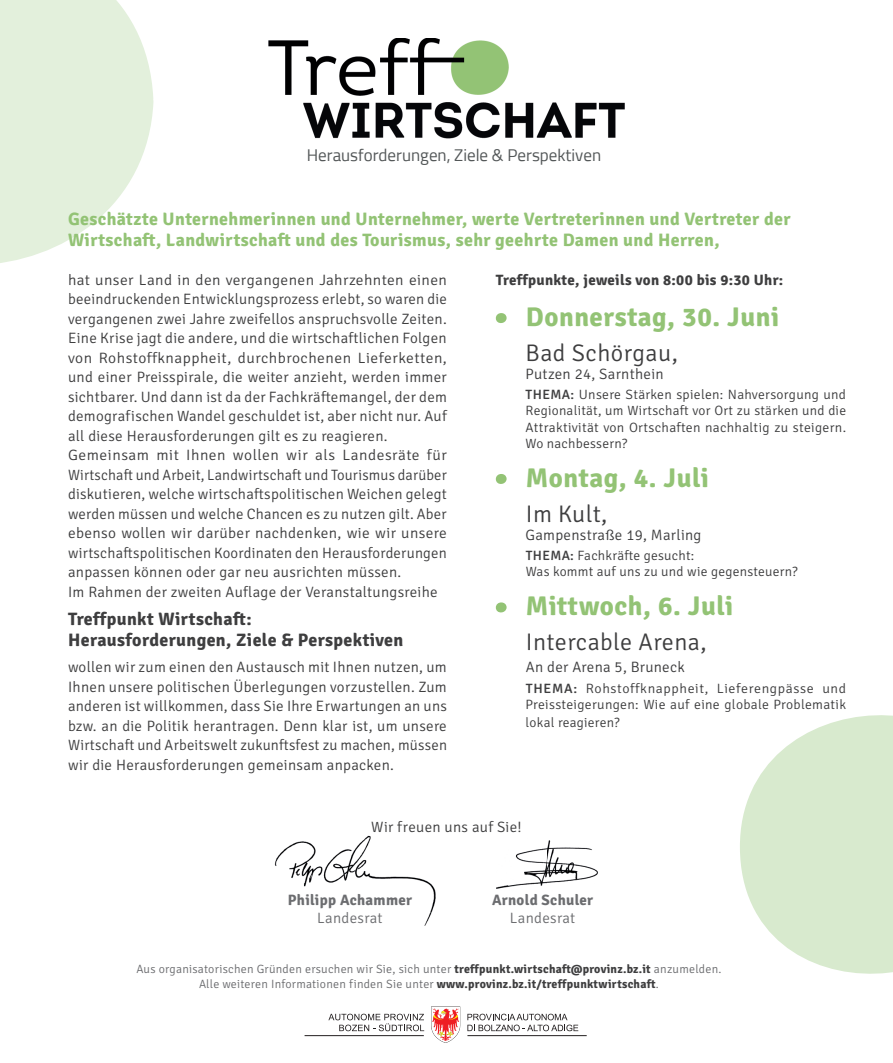
<style>
.page{position:relative;width:893px;height:1063px;background:#fff}
.page>*{position:absolute;margin:0;border:0;box-sizing:border-box;transform-origin:0 0}
.t1{font:700 27px "Signika";letter-spacing:.02em;color:#93c375}
.t2{font:300 24px "Signika";letter-spacing:.02em;color:#3e3e3f}
.t3{font:700 18px/21.6px "Signika";letter-spacing:.02em;color:#93c375}
.t4{font:700 18px/21.6px "Signika";letter-spacing:.02em;color:#3e3e3f}
.t5{font:300 16.95px "Sunflower";color:#535758}
.t6{font:300 15px/19.5px "Signika";letter-spacing:.02em;color:#3e3e3f}
.t7{font:700 15px "Signika";letter-spacing:.02em;color:#3e3e3f}
.t8{font:700 15px "Signika";letter-spacing:.02em;color:#6c6d70}
.t9{font:300 15px "Signika";letter-spacing:.02em;color:#6c6d70}
.t10{font:300 13.5px/16.2px "Signika";letter-spacing:.025em;color:#3e3e3f}
.t11{font:300 12px/14.4px "Signika";letter-spacing:.02em;color:#6c6d70;text-align:center}
.s1{font-weight:500}
.s2{font-weight:700;color:#3e3e3f}
</style>
<div class="page">
<img style="left:274px;top:835px;width:162px;height:91px">
<img style="left:496px;top:840px;width:102px;height:49px">
<svg style="left:740px;top:715px;width:153px;height:259px;fill:#d8eace"></svg>
<svg style="left:0;top:0;width:153px;height:263px;fill:#e3f0dc"></svg>
<svg style="left:328px;top:1014px;width:96px;height:17px"></svg>
<svg style="left:467px;top:1014px;width:111px;height:17px"></svg>
<hr style="left:467px;top:1035px;width:120px;height:1px;background:#231f20">
<hr style="left:305px;top:1035px;width:119px;height:1px;background:#231f20">
<svg style="left:431px;top:1007px;width:29px;height:36px"></svg>
<img style="left:268px;top:38px;width:356px;height:101px">
<svg style="left:496px;top:313px;width:11px;height:10px"></svg>
<svg style="left:496px;top:474px;width:11px;height:10px"></svg>
<svg style="left:496px;top:602px;width:11px;height:11px"></svg>
<p class="t5" style="left:307px;top:148px;width:296px">Herausforderungen, Ziele &amp; Perspektiven</p>
<p class="t3" style="left:68px;top:207px;width:724px">Geschätzte Unternehmerinnen und Unternehmer, werte Vertreterinnen und Vertreter der<br>Wirtschaft, Landwirtschaft und des Tourismus, sehr geehrte Damen und Herren,</p>
<p class="t6" style="left:68px;top:269px;width:380px">hat unser Land in den vergangenen Jahrzehnten einen beeindruckenden Entwicklungsprozess erlebt, so waren die vergangenen zwei Jahre zweifellos anspruchsvolle Zeiten.<br>Eine Krise jagt die andere, und die wirtschaftlichen Folgen von Rohstoffknappheit, durchbrochenen Lieferketten, und einer Preisspirale, die weiter anzieht, werden immer sichtbarer. Und dann ist da der Fachkräftemangel, der dem demografischen Wandel geschuldet ist, aber nicht nur. Auf all diese Herausforderungen gilt es zu reagieren.<br>Gemeinsam mit Ihnen wollen wir als Landesräte für Wirtschaft und Arbeit, Landwirtschaft und Tourismus darüber diskutieren, welche wirtschaftspolitischen Weichen gelegt werden müssen und welche Chancen es zu nutzen gilt. Aber ebenso wollen wir darüber nachdenken, wie wir unsere wirtschaftspolitischen Koordinaten den Herausforderungen anpassen können oder gar neu ausrichten müssen.<br>Im Rahmen der zweiten Auflage der Veranstaltungsreihe</p>
<p class="t4" style="left:68px;top:607px;width:337px">Treffpunkt Wirtschaft:<br>Herausforderungen, Ziele &amp; Perspektiven</p>
<p class="t6" style="left:68px;top:656px;width:380px;text-align:justify">wollen wir zum einen den Austausch mit Ihnen nutzen, um Ihnen unsere politischen Überlegungen vorzustellen. Zum anderen ist willkommen, dass Sie Ihre Erwartungen an uns bzw. an die Politik herantragen. Denn klar ist, um unsere Wirtschaft und Arbeitswelt zukunftsfest zu machen, müssen wir die Herausforderungen gemeinsam anpacken.</p>
<p class="t7" style="left:496px;top:269px;width:289px">Treffpunkte, jeweils von 8:00 bis 9:30 Uhr:</p>
<h1 class="t1" style="left:526px;top:298px;width:255px">Donnerstag, 30. Juni</h1>
<h2 class="t2" style="left:526px;top:335px;width:154px">Bad Schörgau,</h2>
<p class="t6" style="left:526px;top:363px;width:140px">Putzen 24, Sarnthein</p>
<p class="t10" style="left:526px;top:386px;width:322px;text-align:justify"><span class="s1">THEMA:</span> Unsere Stärken spielen: Nahversorgung und Regionalität, um Wirtschaft vor Ort zu stärken und die Attraktivität von Ortschaften nachhaltig zu steigern.<br>Wo nachbessern?</p>
<h1 class="t1" style="left:526px;top:459px;width:185px">Montag, 4. Juli</h1>
<h2 class="t2" style="left:526px;top:496px;width:83px">Im Kult,</h2>
<p class="t6" style="left:526px;top:524px;width:177px">Gampenstraße 19, Marling</p>
<p class="t10" style="left:526px;top:547px;width:273px"><span class="s1">THEMA:</span> Fachkräfte gesucht:<br>Was kommt auf uns zu und wie gegensteuern?</p>
<h1 class="t1" style="left:526px;top:587px;width:209px">Mittwoch, 6. Juli</h1>
<h2 class="t2" style="left:526px;top:625px;width:182px">Intercable Arena,</h2>
<p class="t6" style="left:526px;top:657px;width:160px">An der Arena 5, Bruneck</p>
<p class="t10" style="left:526px;top:679px;width:322px"><span class="s1">THEMA:</span> Rohstoffknappheit, Lieferengpässe und<br>Preissteigerungen: Wie auf eine globale Problematik</p>
<p class="t10" style="left:526px;top:713px;width:95px">lokal reagieren?</p>
<p class="t6" style="left:371px;top:816px;width:152px">Wir freuen uns auf Sie!</p>
<p class="t8" style="left:288px;top:890px;width:126px">Philipp Achammer</p>
<p class="t9" style="left:317px;top:908px;width:67px">Landesrat</p>
<p class="t8" style="left:492px;top:890px;width:103px">Arnold Schuler</p>
<p class="t9" style="left:510px;top:908px;width:67px">Landesrat</p>
<p class="t11" style="left:136px;top:961px;width:587px">Aus organisatorischen Gründen ersuchen wir Sie, sich unter <span class="s2">treffpunkt.wirtschaft@provinz.bz.it</span> anzumelden.<br>Alle weiteren Informationen finden Sie unter <span class="s2">www.provinz.bz.it/treffpunktwirtschaft</span>.</p>
</div>
